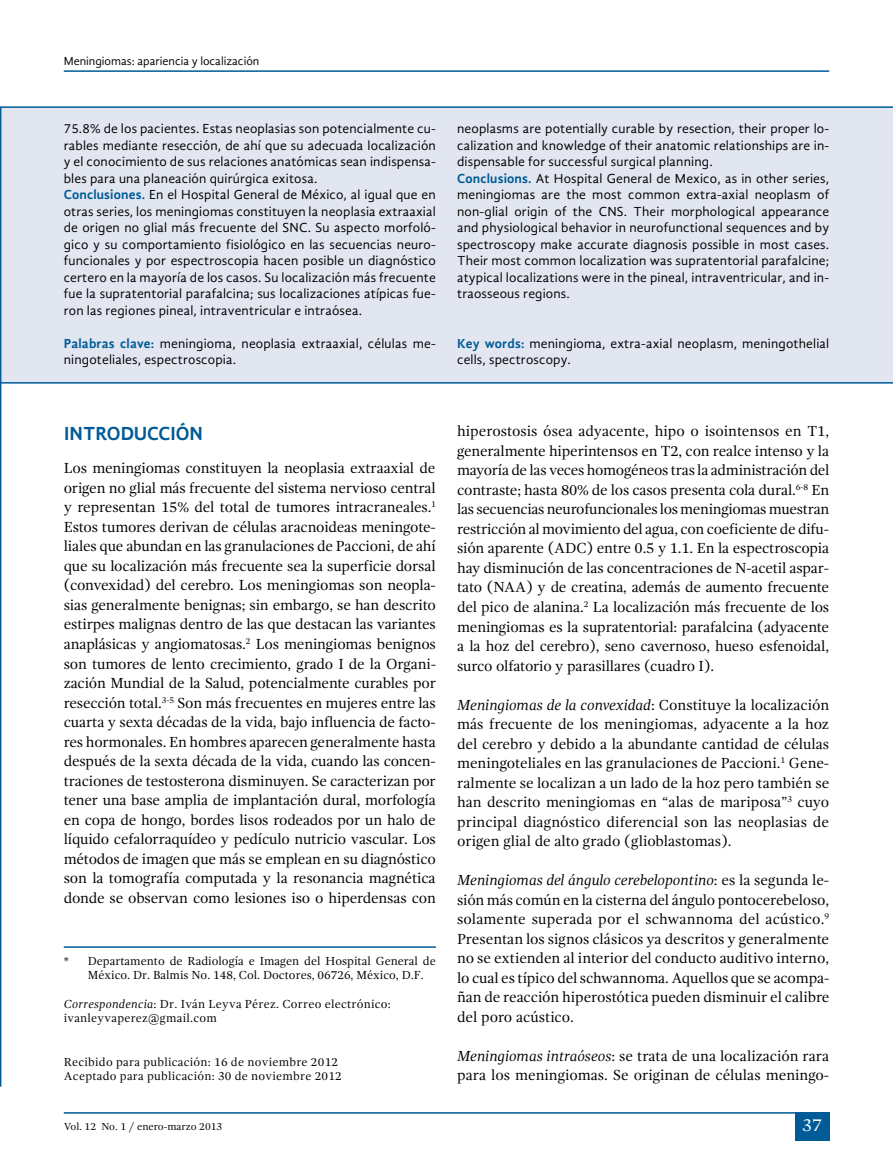
<style>
.page{position:relative;width:893px;height:1170px;background:#fff}
.page>*{position:absolute;margin:0;border:0;box-sizing:border-box;transform-origin:0 0}
.t1{font:700 19.5px "Gandhi Sans";color:#005b96}
.t2{font:18px "Gandhi Serif";color:#fff}
.t3{font:15px/19.5px "Gandhi Serif";letter-spacing:-.005em;color:#000;text-align:justify}
.t4{font:13.5px/16.5px "Gandhi Sans";letter-spacing:.01em;color:#000}
.t5{font:12px/14.4px "Gandhi Serif";letter-spacing:.02em;color:#000}
.t6{font:12px/14.4px "Gandhi Serif";color:#000}
.t7{font:12px "Gandhi Sans";color:#000}
.t8{font:10.5px "Gandhi Serif";color:#000}
.s1{font-weight:700;color:#005b96}
.s2{font-style:italic}
</style>
<div class="page">
<div style="left:795px;top:1111px;width:34px;height:29px;background:#005b96"></div>
<hr style="left:64px;top:1111px;width:749px;height:2px;background:#005b96">
<hr style="left:64px;top:70px;width:765px;height:2px;background:#005b96">
<svg style="left:0;top:383px;width:1px;height:703px"></svg>
<div style="left:0;top:106px;width:893px;height:277px;background:#e1e6f0"></div>
<hr style="left:64px;top:946px;width:372px;height:1px;background:#005b96">
<p class="t7" style="left:64px;top:54px;width:197px">Meningiomas: apariencia y localización</p>
<p class="t4" style="left:64px;top:120px;width:374px">75.8% de los pacientes. Estas neoplasias son potencialmente cu&shy;rables mediante resección, de ahí que su adecuada localización y el conocimiento de sus relaciones anatómicas sean indispensa&shy;bles para una planeación quirúrgica exitosa.<br><span class="s1">Conclusiones.</span> En el Hospital General de México, al igual que en otras series, los meningiomas constituyen la neoplasia extraaxial de origen no glial más frecuente del SNC. Su aspecto morfoló&shy;gico y su comportamiento fisiológico en las secuencias neuro&shy;funcionales y por espectroscopia hacen posible un diagnóstico certero en la mayoría de los casos. Su localización más frecuente fue la supratentorial parafalcina; sus localizaciones atípicas fue&shy;ron las regiones pineal, intraventricular e intraósea.</p>
<p class="t4" style="left:64px;top:335px;width:374px"><span class="s1">Palabras clave:</span> meningioma, neoplasia extraaxial, células me&shy;ningoteliales, espectroscopia.</p>
<p class="t4" style="left:457px;top:120px;width:374px">neoplasms are potentially curable by resection, their proper lo&shy;calization and knowledge of their anatomic relationships are in&shy;dispensable for successful surgical planning.<br><span class="s1">Conclusions.</span> At Hospital General de Mexico, as in other series, meningiomas are the most common extra-axial neoplasm of non-glial origin of the CNS. Their morphological appearance and physiological behavior in neurofunctional sequences and by spectroscopy make accurate diagnosis possible in most cases.<br>Their most common localization was supratentorial parafalcine; atypical localizations were in the pineal, intraventricular, and in&shy;traosseous regions.</p>
<p class="t4" style="left:457px;top:335px;width:374px"><span class="s1">Key words:</span> meningioma, extra-axial neoplasm, meningothelial cells, spectroscopy.</p>
<h1 class="t1" style="left:64px;top:422px;width:140px">INTRODUCCIÓN</h1>
<p class="t3" style="left:64px;top:458px;width:374px">Los meningiomas constituyen la neoplasia extraaxial de origen no glial más frecuente del sistema nervioso central y representan 15% del total de tumores intracraneales.<sup>1<br></sup>Estos tumores derivan de células aracnoideas meningote&shy;liales que abundan en las granulaciones de Paccioni, de ahí que su localización más frecuente sea la superficie dorsal (convexidad) del cerebro. Los meningiomas son neopla&shy;sias generalmente benignas; sin embargo, se han descrito estirpes malignas dentro de las que destacan las variantes anaplásicas y angiomatosas.<sup>2</sup> Los meningiomas benignos son tumores de lento crecimiento, grado I de la Organi&shy;zación Mundial de la Salud, potencialmente curables por resección total.<sup>3-5</sup> Son más frecuentes en mujeres entre las cuarta y sexta décadas de la vida, bajo influencia de facto&shy;res hormonales. En hombres aparecen generalmente hasta después de la sexta década de la vida, cuando las concen&shy;traciones de testosterona disminuyen. Se caracterizan por tener una base amplia de implantación dural, morfología en copa de hongo, bordes lisos rodeados por un halo de líquido cefalorraquídeo y pedículo nutricio vascular. Los métodos de imagen que más se emplean en su diagnóstico son la tomografía computada y la resonancia magnética donde se observan como lesiones iso o hiperdensas con</p>
<p class="t6" style="left:88px;top:953px;width:350px;text-indent:-24px">* Departamento de Radiología e Imagen del Hospital General de<br>México. Dr. Balmis No. 148, Col. Doctores, 06726, México, D.F.</p>
<p class="t5" style="left:64px;top:996px;width:329px"><span class="s2">Correspondencia</span>: Dr. Iván Leyva Pérez. Correo electrónico: ivanleyvaperez@gmail.com</p>
<p class="t5" style="left:64px;top:1054px;width:280px">Recibido para publicación: 16 de noviembre 2012<br>Aceptado para publicación: 30 de noviembre 2012</p>
<p class="t3" style="left:457px;top:421px;width:374px">hiperostosis ósea adyacente, hipo o isointensos en T1, generalmente hiperintensos en T2, con realce intenso y la mayoría de las veces homogéneos tras la administración del contraste; hasta 80% de los casos presenta cola dural.<sup>6-8</sup> En las secuencias neurofuncionales los meningiomas muestran restricción al movimiento del agua, con coeficiente de difu&shy;sión aparente (ADC) entre 0.5 y 1.1. En la espectroscopia hay disminución de las concentraciones de N-acetil aspar&shy;tato (NAA) y de creatina, además de aumento frecuente del pico de alanina.<sup>2</sup> La localización más frecuente de los meningiomas es la supratentorial: parafalcina (adyacente a la hoz del cerebro), seno cavernoso, hueso esfenoidal, surco olfatorio y parasillares (cuadro I).</p>
<p class="t3" style="left:457px;top:694px;width:374px"><span class="s2">Meningiomas de la convexidad</span>: Constituye la localización más frecuente de los meningiomas, adyacente a la hoz del cerebro y debido a la abundante cantidad de células meningoteliales en las granulaciones de Paccioni.<sup>1</sup> Gene&shy;ralmente se localizan a un lado de la hoz pero también se han descrito meningiomas en “alas de mariposa”<sup>3</sup> cuyo principal diagnóstico diferencial son las neoplasias de origen glial de alto grado (glioblastomas).</p>
<p class="t3" style="left:457px;top:870px;width:374px"><span class="s2">Meningiomas del ángulo cerebelopontino</span>: es la segunda le&shy;sión más común en la cisterna del ángulo pontocerebeloso, solamente superada por el schwannoma del acústico.<sup>9<br></sup>Presentan los signos clásicos ya descritos y generalmente no se extienden al interior del conducto auditivo interno, lo cual es típico del schwannoma. Aquellos que se acompa&shy;ñan de reacción hiperostótica pueden disminuir el calibre del poro acústico.</p>
<p class="t3" style="left:457px;top:1046px;width:374px"><span class="s2">Meningiomas intraóseos</span>: se trata de una localización rara para los meningiomas. Se originan de células meningo-</p>
<p class="t8" style="left:64px;top:1120px;width:160px">Vol. 12 No. 1 / enero-marzo 2013</p>
<p class="t2" style="left:802px;top:1114px;width:21px">37</p>
</div>
